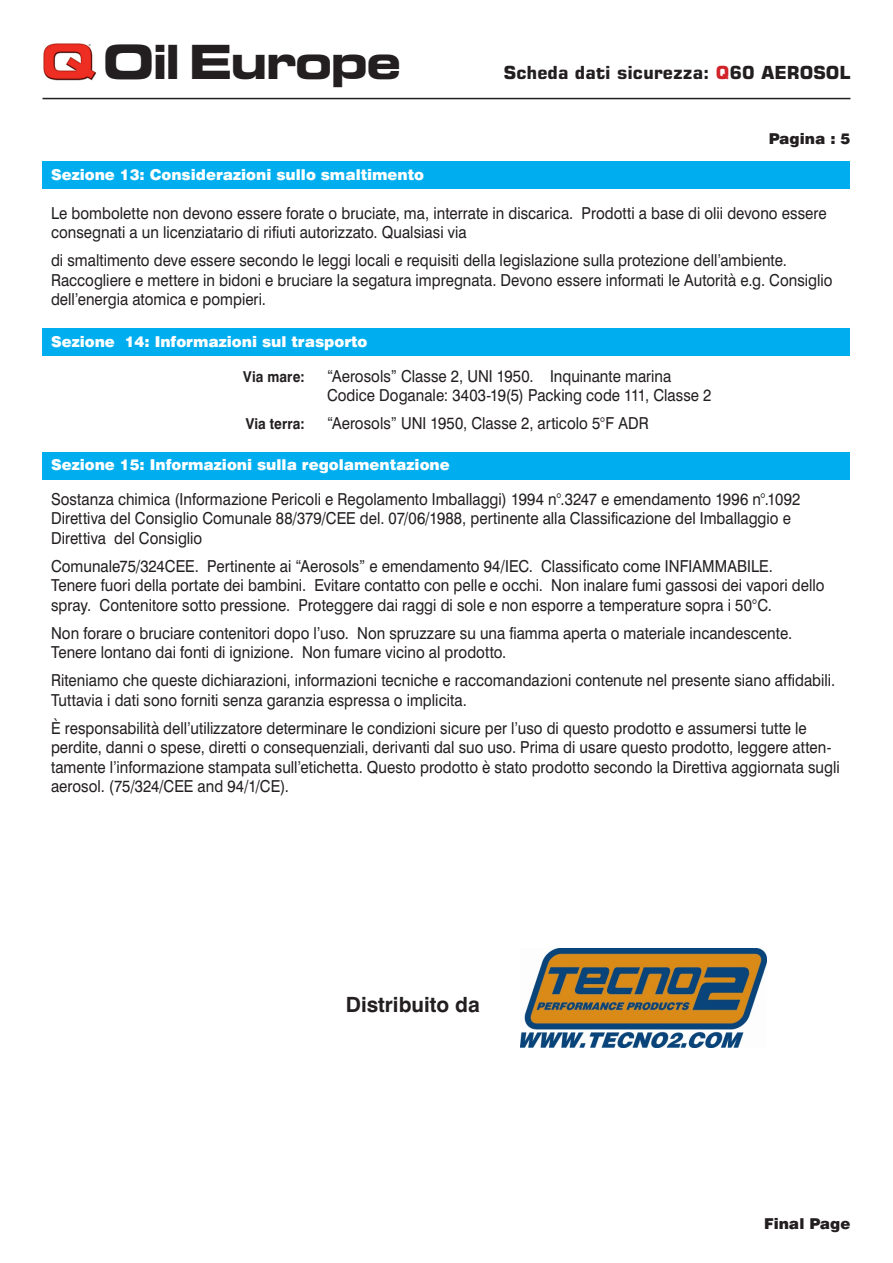
<style>
.page{position:relative;width:893px;height:1263px;background:#fff}
.page>*{position:absolute;margin:0;border:0;box-sizing:border-box;transform-origin:0 0}
.t1{font:700 expanded 46.95px "Square 721 BT";letter-spacing:-.05em;color:#231f20}
.t2{font:700 21px "Swiss 721 BT";color:#231f20}
.t3{font:700 18px "Square 721 BT";color:#231f20}
.t4{font:16.5px/19.5px "Swiss 721 BT";letter-spacing:.005em;color:#231f20;scale:.91 1}
.t5{font:900 15px "Swiss 721 BT";color:#fff}
.t6{font:900 15px "Swiss 721 BT";color:#231f20}
.t7{font:700 15px "Swiss 721 BT";letter-spacing:.01em;color:#231f20;scale:.91 1}
.s1{color:#d1232a}
</style>
<div class="page">
<img style="left:43px;top:43px;width:53px;height:38px">
<hr style="left:43px;top:98px;width:807px;height:1px;background:#231f20">
<div style="left:43px;top:162px;width:807px;height:27px;background:#00aeef"></div>
<div style="left:43px;top:328px;width:807px;height:28px;background:#00aeef"></div>
<div style="left:43px;top:452px;width:807px;height:27px;background:#00aeef"></div>
<img style="left:521px;top:948px;width:245px;height:99px">
<h1 class="t1" style="left:103px;top:34px;width:300px">Oil Europe</h1>
<p class="t5" style="left:51px;top:165px;width:375px">Sezione 13: Considerazioni sullo smaltimento</p>
<p class="t3" style="left:504px;top:62px;width:348px">Scheda dati sicurezza: <span class="s1">Q</span>60 AEROSOL</p>
<p class="t6" style="left:769px;top:130px;width:83px">Pagina : 5</p>
<p class="t4" style="left:51px;top:203px;width:854px">Le bombolette non devono essere forate o bruciate, ma, interrate in discarica. Prodotti a base di olii devono essere consegnati a un licenziatario di rifiuti autorizzato. Qualsiasi via</p>
<p class="t4" style="left:51px;top:251px;width:860px">di smaltimento deve essere secondo le leggi locali e requisiti della legislazione sulla protezione dell’ambiente.<br>Raccogliere e mettere in bidoni e bruciare la segatura impregnata. Devono essere informati le Autorità e.g. Consiglio dell’energia atomica e pompieri.</p>
<p class="t5" style="left:51px;top:332px;width:318px">Sezione 14: Informazioni sul trasporto</p>
<p class="t7" style="left:243px;top:367px;width:69px">Via mare:</p>
<p class="t4" style="left:327px;top:366px;width:424px">“Aerosols” Classe 2, UNI 1950. Inquinante marina<br>Codice Doganale: 3403-19(5) Packing code 111, Classe 2</p>
<p class="t7" style="left:246px;top:414px;width:66px">Via terra:</p>
<p class="t4" style="left:327px;top:413px;width:355px">“Aerosols” UNI 1950, Classe 2, articolo 5°F ADR</p>
<p class="t5" style="left:51px;top:456px;width:400px">Sezione 15: Informazioni sulla regolamentazione</p>
<p class="t4" style="left:51px;top:489px;width:825px">Sostanza chimica (Informazione Pericoli e Regolamento Imballaggi) 1994 n°.3247 e emendamento 1996 n°.1092<br>Direttiva del Consiglio Comunale 88/379/CEE del. 07/06/1988, pertinente alla Classificazione del Imballaggio e<br>Direttiva del Consiglio</p>
<p class="t4" style="left:51px;top:556px;width:852px">Comunale75/324CEE. Pertinente ai “Aerosols” e emendamento 94/IEC. Classificato come INFIAMMABILE.<br>Tenere fuori della portate dei bambini. Evitare contatto con pelle e occhi. Non inalare fumi gassosi dei vapori dello spray. Contenitore sotto pressione. Proteggere dai raggi di sole e non esporre a temperature sopra i 50°C.</p>
<p class="t4" style="left:51px;top:623px;width:816px">Non forare o bruciare contenitori dopo l’uso. Non spruzzare su una fiamma aperta o materiale incandescente.<br>Tenere lontano dai fonti di ignizione. Non fumare vicino al prodotto.</p>
<p class="t4" style="left:51px;top:671px;width:863px">Riteniamo che queste dichiarazioni, informazioni tecniche e raccomandazioni contenute nel presente siano affidabili.<br>Tuttavia i dati sono forniti senza garanzia espressa o implicita.</p>
<p class="t4" style="left:51px;top:718px;width:868px">È responsabilità dell’utilizzatore determinare le condizioni sicure per l’uso di questo prodotto e assumersi tutte le perdite, danni o spese, diretti o consequenziali, derivanti dal suo uso. Prima di usare questo prodotto, leggere atten&shy;tamente l’informazione stampata sull’etichetta. Questo prodotto è stato prodotto secondo la Direttiva aggiornata sugli aerosol. (75/324/CEE and 94/1/CE).</p>
<p class="t2" style="left:346px;top:991px;width:136px">Distribuito da</p>
<p class="t6" style="left:764px;top:1214px;width:88px">Final Page</p>
</div>
